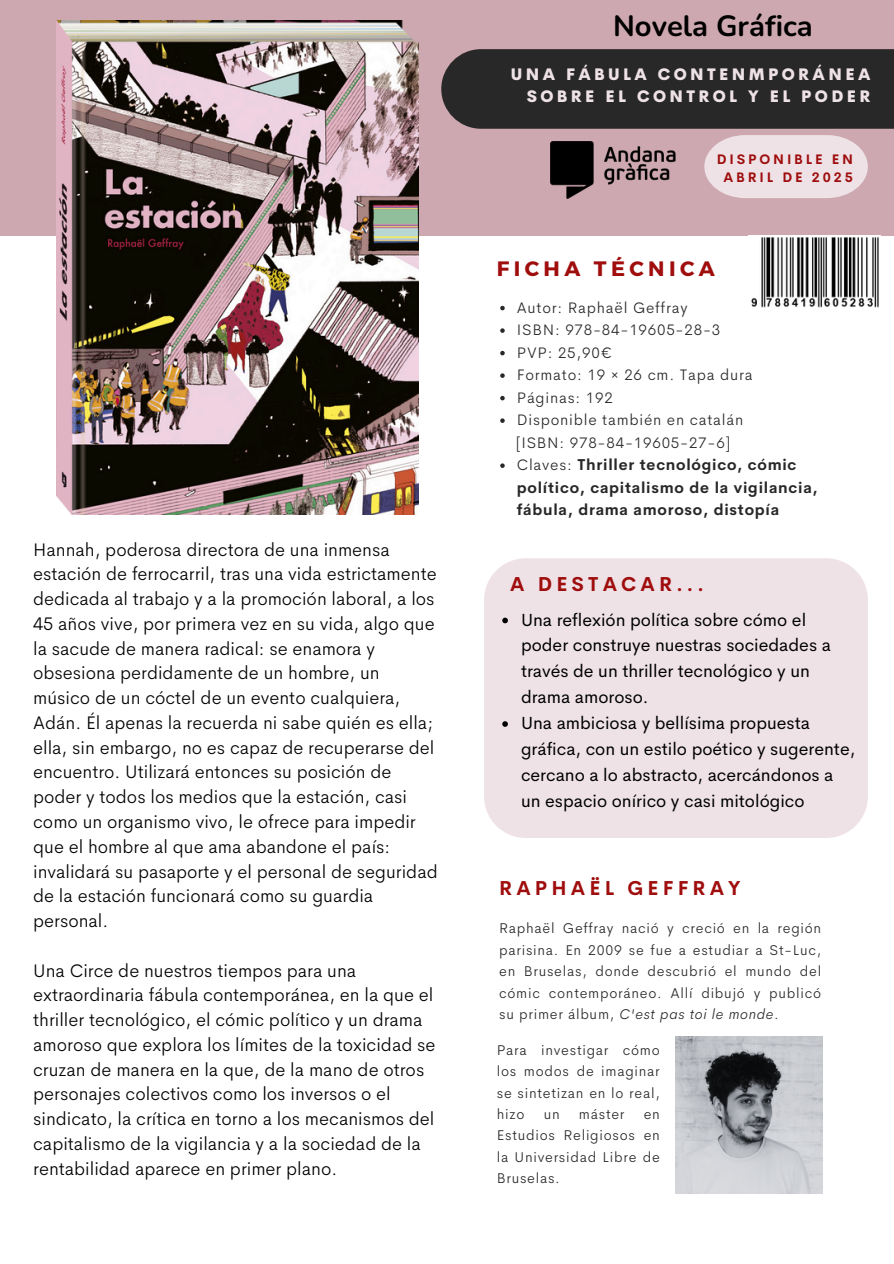
<style>
.page{position:relative;width:894px;height:1264px;background:#fff}
.page>*{position:absolute;margin:0;border:0;box-sizing:border-box;transform-origin:0 0}
.t1{font:700 29.25px "Nunito";color:#000}
.t2{font:700 20.85px "Montserrat";letter-spacing:.21em;color:#9f0d0d}
.t3{font:700 19.8px "Cerebri Sans";letter-spacing:.21em;color:#9f0d0d}
.t4{font:300 18.45px/24.8px "Cerebri Sans";color:#000}
.t5{font:17.55px/25.8px "Cerebri Sans";color:#000}
.t6{font:800 16.05px/22px "Cerebri Sans";letter-spacing:.21em;color:#eee2e7;text-align:right}
.t7{font:300 15.45px "Cerebri Sans";letter-spacing:.05em;color:#282828}
.t8{font:700 15.45px/22.5px "Cerebri Sans";letter-spacing:.05em;color:#282828}
.t9{font:300 14.25px/21.3px "Cerebri Sans";letter-spacing:.05em;color:#282828;text-align:justify}
.t10{font:700 13.5px "Cerebri Sans";letter-spacing:.21em;color:#9f0d0d}
.s1{font-weight:300}
.s2{font-style:italic}
</style>
<div class="page">
<div style="left:0;top:0;width:893px;height:235px;background:#cda8b0"></div>
<div style="left:441px;top:49px;width:452px;height:80px;background:#282828"></div>
<div style="left:484px;top:558px;width:383px;height:280px;background:#eee2e7"></div>
<svg style="left:502px;top:617px;width:6px;height:6px"></svg>
<svg style="left:502px;top:721px;width:6px;height:5px"></svg>
<svg style="left:704px;top:135px;width:163px;height:63px;background:#eadbe1"></svg>
<img style="left:751px;top:237px;width:128px;height:71px">
<img style="left:56px;top:20px;width:362px;height:494px">
<img style="left:675px;top:1036px;width:147px;height:157px">
<img style="left:550px;top:141px;width:126px;height:58px">
<svg style="left:500px;top:306px;width:4px;height:4px"></svg>
<svg style="left:500px;top:328px;width:4px;height:5px"></svg>
<svg style="left:500px;top:351px;width:4px;height:4px"></svg>
<svg style="left:500px;top:373px;width:4px;height:5px"></svg>
<svg style="left:500px;top:396px;width:4px;height:4px"></svg>
<svg style="left:500px;top:418px;width:4px;height:5px"></svg>
<svg style="left:500px;top:463px;width:4px;height:5px"></svg>
<p class="t4" style="left:33px;top:536px;width:406px">Hannah, poderosa directora de una inmensa estación de ferrocarril, tras una vida estrictamente dedicada al trabajo y a la promoción laboral, a los 45 años vive, por primera vez en su vida, algo que la sacude de manera radical: se enamora y obsesiona perdidamente de un hombre, un músico de un cóctel de un evento cualquiera, Adán. Él apenas la recuerda ni sabe quién es ella; ella, sin embargo, no es capaz de recuperarse del encuentro. Utilizará entonces su posición de poder y todos los medios que la estación, casi como un organismo vivo, le ofrece para impedir que el hombre al que ama abandone el país: invalidará su pasaporte y el personal de seguridad de la estación funcionará como su guardia personal.</p>
<p class="t4" style="left:33px;top:957px;width:404px">Una Circe de nuestros tiempos para una extraordinaria fábula contemporánea, en la que el thriller tecnológico, el cómic político y un drama amoroso que explora los límites de la toxicidad se cruzan de manera en la que, de la mano de otros personajes colectivos como los inversos o el sindicato, la crítica en torno a los mecanismos del capitalismo de la vigilancia y a la sociedad de la rentabilidad aparece en primer plano.</p>
<p class="t1" style="left:612px;top:6px;width:201px">Novela Gráfica</p>
<h3 class="t6" style="left:510px;top:63px;width:361px">UNA FÁBULA CONTENMPORÁNEA<br>SOBRE EL CONTROL Y EL PODER</h3>
<p class="t10" style="left:716px;top:150px;width:138px">DISPONIBLE EN</p>
<p class="t10" style="left:723px;top:168px;width:131px">ABRIL DE 2025</p>
<p class="t2" style="left:496px;top:254px;width:219px">FICHA TÉCNICA</p>
<h2 class="t7" style="left:516px;top:297px;width:172px">Autor: Raphaël Geffray</h2>
<p class="t7" style="left:516px;top:320px;width:205px">ISBN: 978-84-19605-28-3</p>
<p class="t7" style="left:516px;top:342px;width:97px">PVP: 25,90€</p>
<p class="t7" style="left:516px;top:365px;width:237px">Formato: 19 × 26 cm. Tapa dura</p>
<p class="t7" style="left:516px;top:387px;width:97px">Páginas: 192</p>
<p class="t7" style="left:516px;top:410px;width:228px">Disponible también en catalán</p>
<p class="t7" style="left:516px;top:432px;width:216px">[ISBN: 978-84-19605-27-6]</p>
<h5 class="t8" style="left:516px;top:453px;width:302px"><span class="s1">Claves:</span> Thriller tecnológico, cómic político, capitalismo de la vigilancia, fábula, drama amoroso, distopía</h5>
<h1 class="t3" style="left:510px;top:570px;width:195px">A DESTACAR...</h1>
<h4 class="t5" style="left:521px;top:606px;width:311px">Una reflexión política sobre cómo el poder construye nuestras sociedades a través de un thriller tecnológico y un drama amoroso.</h4>
<p class="t5" style="left:521px;top:710px;width:336px">Una ambiciosa y bellísima propuesta gráfica, con un estilo poético y sugerente, cercano a lo abstracto, acercándonos a un espacio onírico y casi mitológico</p>
<h3 class="t3" style="left:499px;top:875px;width:243px">RAPHAËL GEFFRAY</h3>
<h2 class="t9" style="left:499px;top:917px;width:323px">Raphaël Geffray nació y creció en la región parisina. En 2009 se fue a estudiar a St-Luc, en Bruselas, donde descubrió el mundo del cómic contemporáneo. Allí dibujó y publicó su primer álbum, <span class="s2">C'est pas toi le monde</span>.</h2>
<p class="t9" style="left:496px;top:1039px;width:164px">Para investigar cómo los modos de imaginar se sintetizan en lo real, hizo</p>
<p class="t9" style="left:543px;top:1103px;width:18px">un</p>
<p class="t9" style="left:578px;top:1103px;width:47px">máster</p>
<p class="t9" style="left:496px;top:1103px;width:164px;text-indent:147px">en Estudios Religiosos en la Universidad Libre de Bruselas.</p>
</div>
